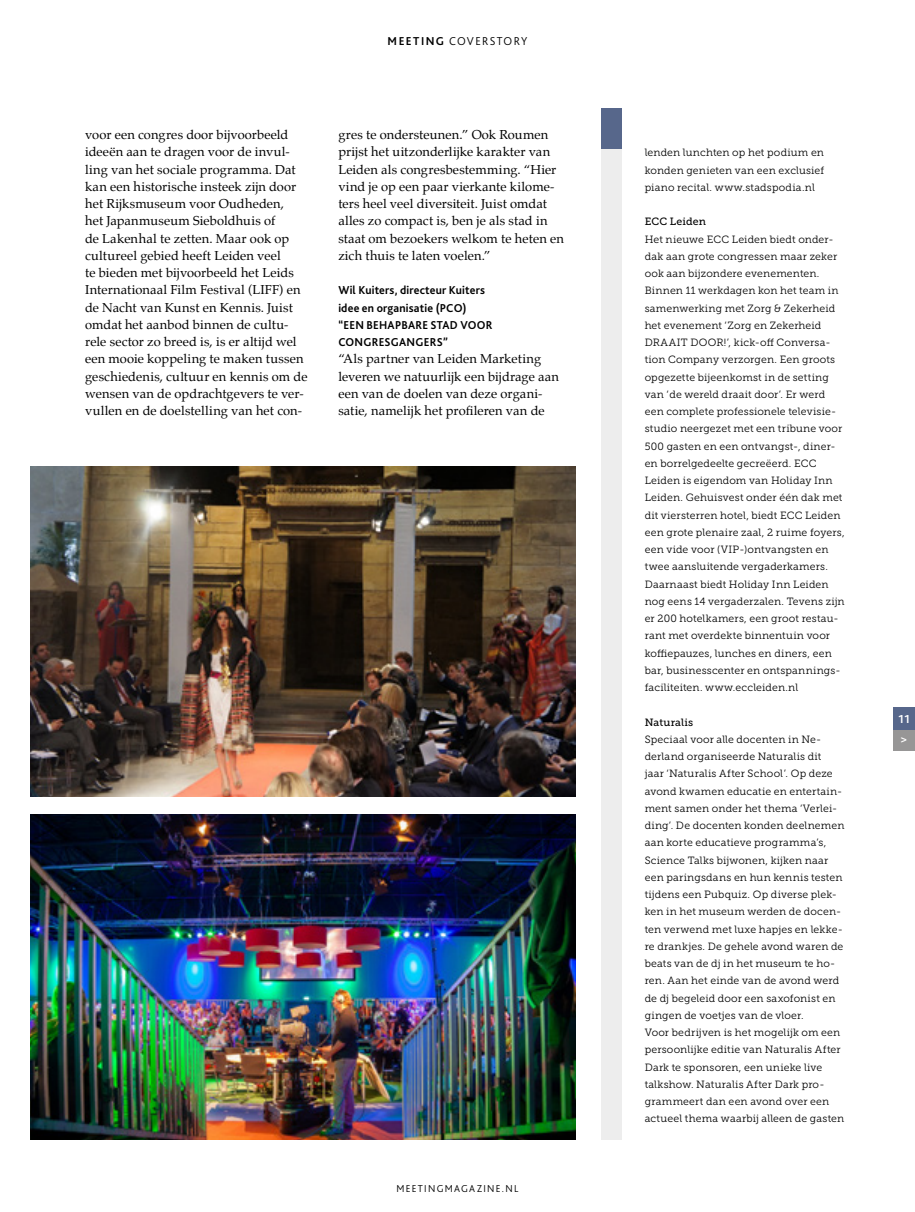
<style>
.page{position:relative;width:915px;height:1212px;background:#fff}
.page>*{position:absolute;margin:0;border:0;box-sizing:border-box;transform-origin:0 0}
.t1{font:12.75px/17.2px "Palatino";letter-spacing:.01em;color:#000}
.t2{font:700 12px/17.2px "Bliss 2";letter-spacing:.015em;color:#000}
.t3{font:300 12px "Bliss 2";letter-spacing:.105em;color:#000}
.t4{font:700 12px/20.7px "Bliss 2";color:#fff}
.t5{font:10.5px/17.2px "Museo Slab 300";letter-spacing:.015em;color:#000}
.t6{font:300 10.5px "Bliss 2";letter-spacing:.125em;color:#000}
.t7{font:10.5px "Museo Slab 500";letter-spacing:.015em;color:#000}
.s1{font-weight:700}
</style>
<div class="page">
<div style="left:892px;top:728px;width:22px;height:22px;background:#979696"></div>
<div style="left:892px;top:707px;width:22px;height:22px;background:#57678b"></div>
<div style="left:601px;top:108px;width:20px;height:1031px;background:#ededed"></div>
<div style="left:601px;top:108px;width:20px;height:40px;background:#57678b"></div>
<img style="left:31px;top:815px;width:544px;height:324px">
<img style="left:31px;top:467px;width:544px;height:329px">
<p class="t3" style="left:387px;top:33px;width:141px"><span class="s1">MEETING</span> COVERSTORY</p>
<p class="t1" style="left:85px;top:126px;width:224px">voor een congres door bijvoorbeeld ideeën aan te dragen voor de invul&shy;ling van het sociale programma. Dat kan een historische insteek zijn door het Rijksmuseum voor Oudheden,<br>het Japanmuseum Sieboldhuis of<br>de Lakenhal te zetten. Maar ook op cultureel gebied heeft Leiden veel<br>te bieden met bijvoorbeeld het Leids Internationaal Film Festival (LIFF) en de Nacht van Kunst en Kennis. Juist omdat het aanbod binnen de cultu&shy;rele sector zo breed is, is er altijd wel een mooie koppeling te maken tussen geschiedenis, cultuur en kennis om de wensen van de opdrachtgevers te ver&shy;vullen en de doelstelling van het con-</p>
<p class="t1" style="left:338px;top:126px;width:227px">gres te ondersteunen.” Ook Roumen prijst het uitzonderlijke karakter van Leiden als congresbestemming. “Hier vind je op een paar vierkante kilome&shy;ters heel veel diversiteit. Juist omdat alles zo compact is, ben je als stad in staat om bezoekers welkom te heten en zich thuis te laten voelen.”</p>
<p class="t2" style="left:338px;top:281px;width:155px">Wil Kuiters, directeur Kuiters idee en organisatie (PCO) “EEN BEHAPBARE STAD VOOR<br>CONGRESGANGERS”</p>
<p class="t1" style="left:338px;top:350px;width:222px">“Als partner van Leiden Marketing leveren we natuurlijk een bijdrage aan een van de doelen van deze organi&shy;satie, namelijk het profileren van de</p>
<p class="t6" style="left:396px;top:1182px;width:123px">MEETINGMAGAZINE.NL</p>
<p class="t5" style="left:644px;top:144px;width:181px;text-align:justify">lenden lunchten op het podium en konden genieten van een exclusief piano recital. www.stadspodia.nl</p>
<p class="t7" style="left:644px;top:216px;width:63px">ECC Leiden</p>
<p class="t5" style="left:644px;top:230px;width:201px">Het nieuwe ECC Leiden biedt onder&shy;dak aan grote congressen maar zeker ook aan bijzondere evenementen.<br>Binnen 11 werkdagen kon het team in samenwerking met Zorg &amp; Zekerheid het evenement ‘Zorg en Zekerheid DRAAIT DOOR!’, kick-off Conversa&shy;tion Company verzorgen. Een groots opgezette bijeenkomst in de setting van ‘de wereld draait door’. Er werd een complete professionele televisie&shy;studio neergezet met een tribune voor 500 gasten en een ontvangst-, diner&shy;en borrelgedeelte gecreëerd. ECC Leiden is eigendom van Holiday Inn Leiden. Gehuisvest onder één dak met dit viersterren hotel, biedt ECC Leiden een grote plenaire zaal, 2 ruime foyers, een vide voor (VIP-)ontvangsten en twee aansluitende vergaderkamers.<br>Daarnaast biedt Holiday Inn Leiden nog eens 14 vergaderzalen. Tevens zijn er 200 hotelkamers, een groot restau&shy;rant met overdekte binnentuin voor koffiepauzes, lunches en diners, een bar, businesscenter en ontspannings&shy;faciliteiten. www.eccleiden.nl</p>
<p class="t7" style="left:644px;top:716px;width:50px">Naturalis</p>
<p class="t5" style="left:644px;top:731px;width:201px">Speciaal voor alle docenten in Ne&shy;derland organiseerde Naturalis dit<br>jaar ‘Naturalis After School’. Op deze avond kwamen educatie en entertain&shy;ment samen onder het thema ‘Verlei&shy;ding’. De docenten konden deelnemen aan korte educatieve programma’s, Science Talks bijwonen, kijken naar een paringsdans en hun kennis testen tijdens een Pubquiz. Op diverse plek&shy;ken in het museum werden de docen&shy;ten verwend met luxe hapjes en lekke&shy;re drankjes. De gehele avond waren de beats van de dj in het museum te ho&shy;ren. Aan het einde van de avond werd de dj begeleid door een saxofonist en gingen de voetjes van de vloer.<br>Voor bedrijven is het mogelijk om een persoonlijke editie van Naturalis After Dark te sponsoren, een unieke live talkshow. Naturalis After Dark pro&shy;grammeert dan een avond over een actueel thema waarbij alleen de gasten</p>
<p class="t4" style="left:898px;top:708px;width:13px">11 &gt;</p>
</div>
